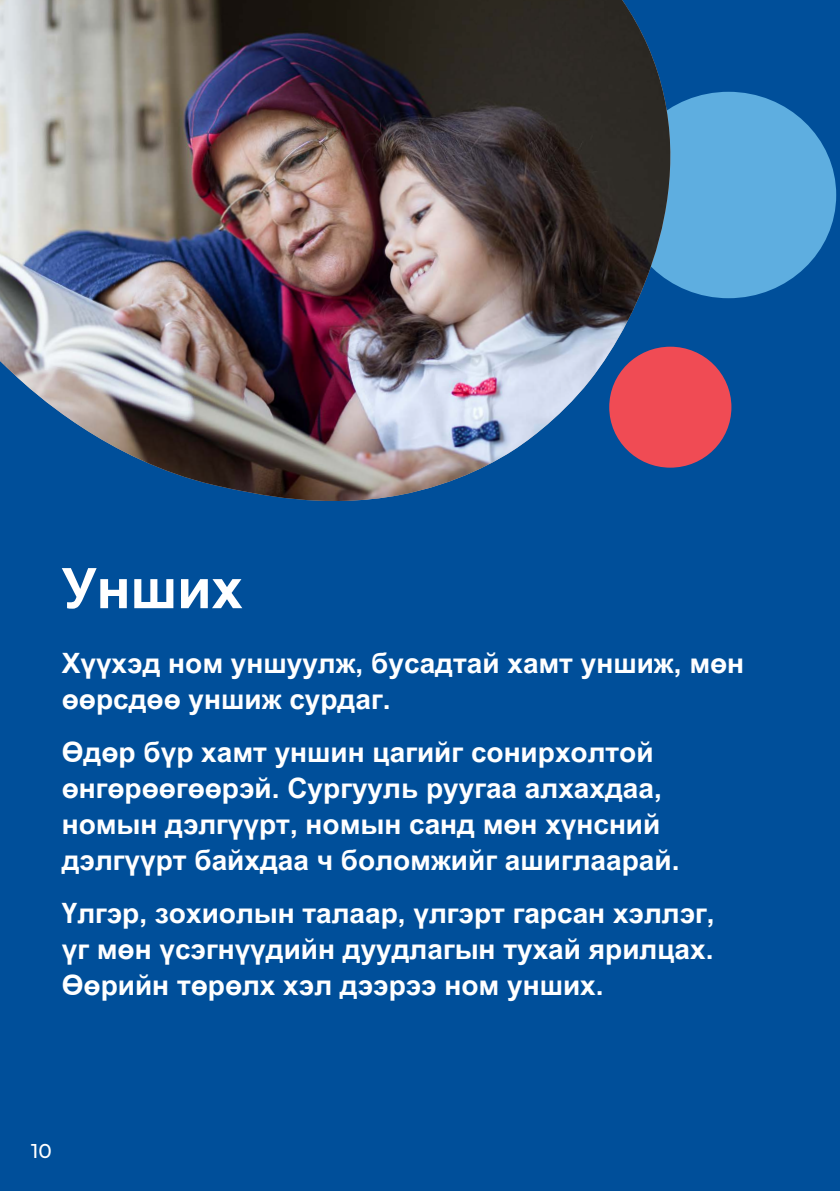
<style>
.page{position:relative;width:840px;height:1191px;background:#fff}
.page>*{position:absolute;margin:0;border:0;box-sizing:border-box;transform-origin:0 0}
.Heading_2_-_white{font:700 56px "Arial Unicode MS";color:#fff}
.Section_intro_text{font:700 28px/36px "Arial Unicode MS";color:#fff}
.t1{font:500 20px "Montserrat";color:#fff}
</style>
<div class="page">
<div style="left:0;top:0;width:839px;height:1191px;background:#004f9a"></div>
<div style="left:620px;top:92px;width:215px;height:206px;background:#5eaee0;border-radius:50%"></div>
<img style="left:0;top:0;width:705px;height:501px">
<div style="left:609px;top:347px;width:122px;height:120px;background:#f04b54;border-radius:50%"></div>
<h2 class="Heading_2_-_white" style="left:62px;top:547px;width:182px">Унших</h2>
<p class="Section_intro_text" style="left:62px;top:645px;width:683px">Хүүхэд ном уншуулж, бусадтай хамт уншиж, мөн өөрсдөө уншиж сурдаг.</p>
<p class="Section_intro_text" style="left:62px;top:734px;width:619px">Өдөр бүр хамт уншин цагийг сонирхолтой өнгөрөөгөөрэй. Сургууль руугаа алхахдаа, номын дэлгүүрт, номын санд мөн хүнсний дэлгүүрт байхдаа ч боломжийг ашиглаарай.</p>
<p class="Section_intro_text" style="left:62px;top:895px;width:654px;text-align:justify">Үлгэр, зохиолын талаар, үлгэрт гарсан хэллэг, үг мөн үсэгнүүдийн дуудлагын тухай ярилцах.<br>Өөрийн төрөлх хэл дээрээ ном унших.</p>
<p class="t1" style="left:31px;top:1136px;width:22px">10</p>
</div>
